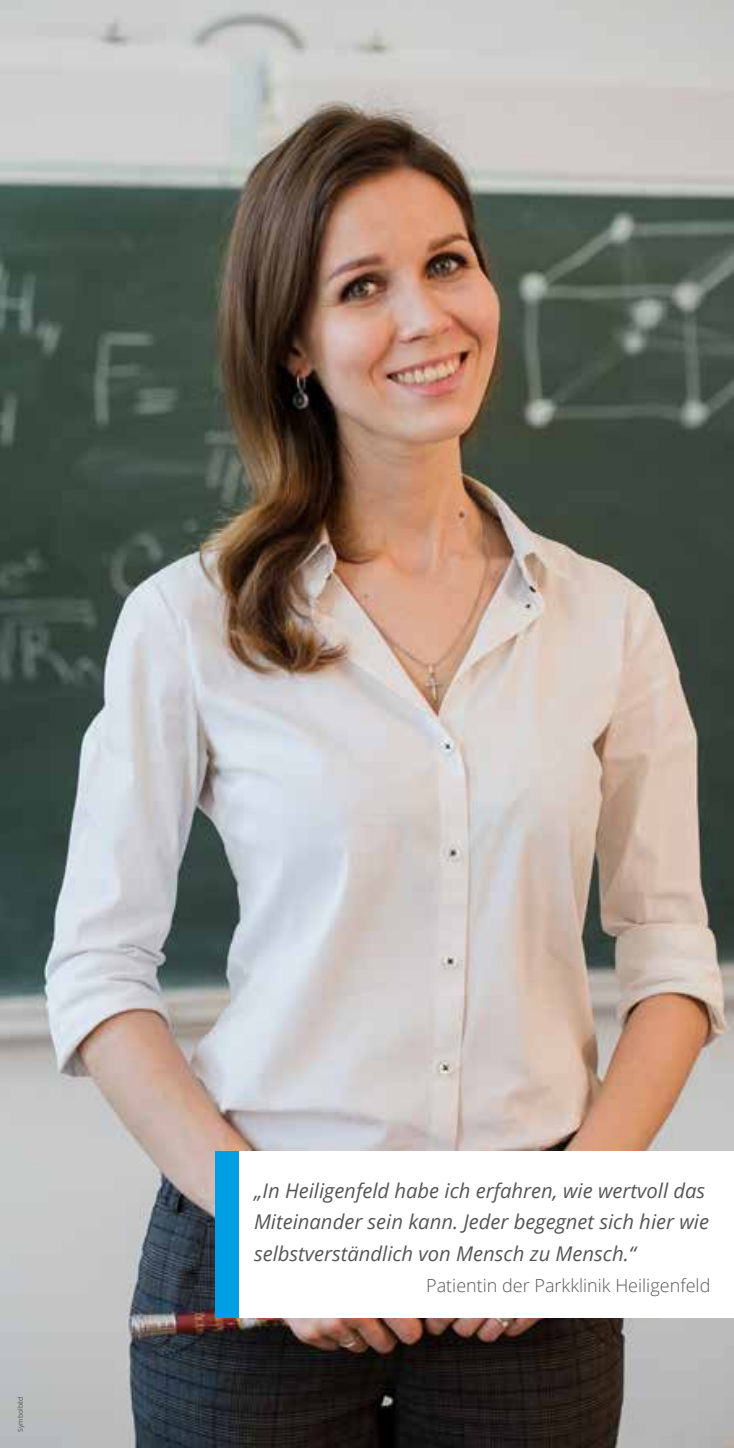
<style>
.page{position:relative;width:734px;height:1448px;background:#fff}
.page>*{position:absolute;margin:0;border:0;box-sizing:border-box;transform-origin:0 0}
.t1{font:italic 20.25px/31.5px "Open Sans";color:#565655}
.t2{font:300 18px "Open Sans";color:#565655}
.t3{font:6.75px "Open Sans";color:#565655}
</style>
<div class="page">
<img style="left:0;top:0;width:733px;height:1448px">
<div style="left:215px;top:1151px;width:518px;height:167px;background:#fff"></div>
<div style="left:215px;top:1151px;width:24px;height:167px;background:#009ee3"></div>
<p class="t3" style="left:16px;top:1432px;width:36px;rotate:-90deg">Symbolbild</p>
<p class="t1" style="left:254px;top:1174px;width:456px">„In Heiligenfeld habe ich erfahren, wie wertvoll das<br>Miteinander sein kann. Jeder begegnet sich hier wie selbstverständlich von Mensch zu Mensch.“</p>
<p class="t2" style="left:426px;top:1273px;width:286px">Patientin der Parkklinik Heiligenfeld</p>
</div>
